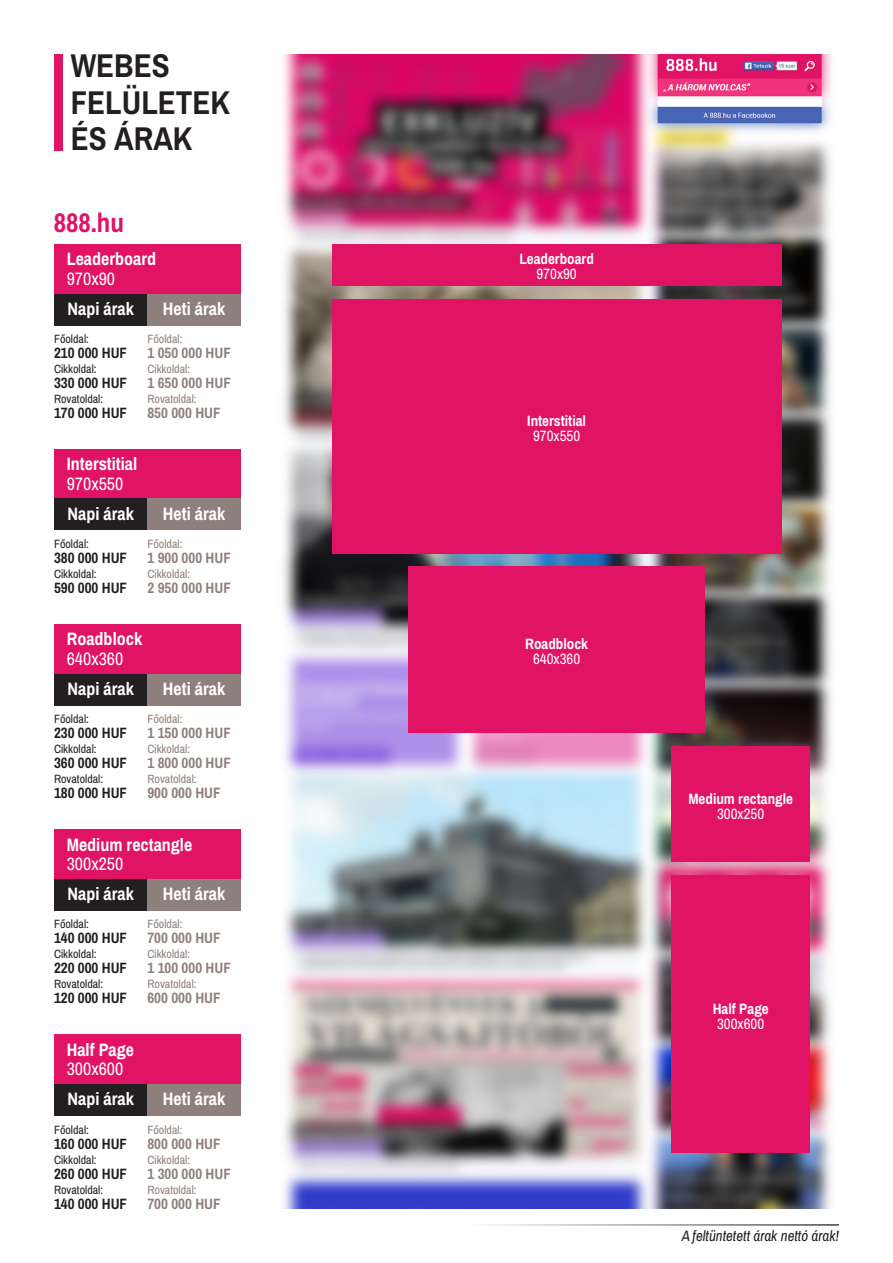
<style>
.page{position:relative;width:893px;height:1263px;background:#fff}
.page>*{position:absolute;margin:0;border:0;box-sizing:border-box;transform-origin:0 0}
.t1{font:700 33px/36.2px "Archivo Narrow";color:#231f20}
.t2{font:700 27px "Archivo Narrow";color:#e01365}
.t3{font:700 18px "Archivo Narrow";color:#fff}
.t4{font:18px "Archivo Narrow";color:#fff}
.t5{font:700 15px "Archivo Narrow";color:#8e807c}
.t6{font:700 15px "Archivo Narrow";color:#231f20}
.t7{font:700 15px "Archivo Narrow";color:#fff}
.t8{font:15px "Archivo Narrow";color:#fff}
.t9{font:italic 15px "Archivo Narrow";color:#231f20}
.t10{font:12px "Archivo Narrow";color:#231f20}
.t11{font:12px "Archivo Narrow";color:#8e807c}
</style>
<div class="page">
<img style="left:283px;top:54px;width:549px;height:1155px">
<div style="left:54px;top:54px;width:9px;height:96px;background:#e01365"></div>
<div style="left:54px;top:244px;width:187px;height:50px;background:#e01365"></div>
<div style="left:54px;top:624px;width:187px;height:50px;background:#e01365"></div>
<div style="left:54px;top:294px;width:93px;height:31px;background:#231f20"></div>
<div style="left:54px;top:674px;width:93px;height:31px;background:#231f20"></div>
<div style="left:147px;top:294px;width:94px;height:31px;background:#8e807c"></div>
<div style="left:147px;top:674px;width:94px;height:31px;background:#8e807c"></div>
<div style="left:54px;top:449px;width:187px;height:49px;background:#e01365"></div>
<div style="left:54px;top:498px;width:93px;height:32px;background:#231f20"></div>
<div style="left:147px;top:498px;width:94px;height:32px;background:#8e807c"></div>
<div style="left:54px;top:829px;width:187px;height:50px;background:#e01365"></div>
<div style="left:54px;top:1034px;width:187px;height:50px;background:#e01365"></div>
<div style="left:54px;top:879px;width:93px;height:32px;background:#231f20"></div>
<div style="left:54px;top:1084px;width:93px;height:32px;background:#231f20"></div>
<div style="left:147px;top:879px;width:94px;height:32px;background:#8e807c"></div>
<div style="left:147px;top:1084px;width:94px;height:32px;background:#8e807c"></div>
<div style="left:332px;top:244px;width:449px;height:42px;background:#e01365"></div>
<div style="left:332px;top:299px;width:449px;height:254px;background:#e01365"></div>
<div style="left:671px;top:746px;width:139px;height:116px;background:#e01365"></div>
<div style="left:408px;top:566px;width:297px;height:167px;background:#e01365"></div>
<div style="left:671px;top:875px;width:139px;height:278px;background:#e01365"></div>
<hr style="left:467px;top:1224px;width:372px;height:1px;background:#231f20">
<p class="t1" style="left:71px;top:48px;width:161px">WEBES<br>FELÜLETEK<br>ÉS ÁRAK</p>
<p class="t2" style="left:54px;top:206px;width:72px">888.hu</p>
<p class="t3" style="left:67px;top:248px;width:91px">Leaderboard</p>
<p class="t4" style="left:67px;top:268px;width:50px">970x90</p>
<p class="t3" style="left:67px;top:298px;width:68px">Napi árak</p>
<p class="t3" style="left:163px;top:298px;width:64px">Heti árak</p>
<p class="t10" style="left:54px;top:332px;width:37px">Főoldal:</p>
<p class="t6" style="left:54px;top:344px;width:75px">210 000 HUF</p>
<p class="t10" style="left:54px;top:362px;width:44px">Cikkoldal:</p>
<p class="t6" style="left:54px;top:374px;width:75px">330 000 HUF</p>
<p class="t10" style="left:54px;top:392px;width:51px">Rovatoldal:</p>
<p class="t6" style="left:54px;top:404px;width:75px">170 000 HUF</p>
<p class="t11" style="left:147px;top:332px;width:37px">Főoldal:</p>
<p class="t5" style="left:147px;top:344px;width:85px">1 050 000 HUF</p>
<p class="t11" style="left:147px;top:362px;width:44px">Cikkoldal:</p>
<p class="t5" style="left:147px;top:374px;width:85px">1 650 000 HUF</p>
<p class="t11" style="left:147px;top:392px;width:51px">Rovatoldal:</p>
<p class="t5" style="left:147px;top:404px;width:75px">850 000 HUF</p>
<p class="t3" style="left:67px;top:453px;width:72px">Interstitial</p>
<p class="t4" style="left:67px;top:473px;width:58px">970x550</p>
<p class="t3" style="left:67px;top:503px;width:68px">Napi árak</p>
<p class="t3" style="left:163px;top:503px;width:64px">Heti árak</p>
<p class="t10" style="left:54px;top:537px;width:37px">Főoldal:</p>
<p class="t6" style="left:54px;top:549px;width:75px">380 000 HUF</p>
<p class="t10" style="left:54px;top:567px;width:44px">Cikkoldal:</p>
<p class="t6" style="left:54px;top:579px;width:75px">590 000 HUF</p>
<p class="t11" style="left:147px;top:537px;width:37px">Főoldal:</p>
<p class="t5" style="left:147px;top:549px;width:85px">1 900 000 HUF</p>
<p class="t11" style="left:147px;top:567px;width:44px">Cikkoldal:</p>
<p class="t5" style="left:147px;top:579px;width:85px">2 950 000 HUF</p>
<p class="t3" style="left:67px;top:628px;width:77px">Roadblock</p>
<p class="t4" style="left:67px;top:648px;width:58px">640x360</p>
<p class="t3" style="left:67px;top:678px;width:68px">Napi árak</p>
<p class="t3" style="left:163px;top:678px;width:64px">Heti árak</p>
<p class="t10" style="left:54px;top:712px;width:37px">Főoldal:</p>
<p class="t6" style="left:54px;top:724px;width:75px">230 000 HUF</p>
<p class="t10" style="left:54px;top:742px;width:44px">Cikkoldal:</p>
<p class="t6" style="left:54px;top:754px;width:75px">360 000 HUF</p>
<p class="t10" style="left:54px;top:772px;width:51px">Rovatoldal:</p>
<p class="t6" style="left:54px;top:784px;width:75px">180 000 HUF</p>
<p class="t11" style="left:147px;top:712px;width:37px">Főoldal:</p>
<p class="t5" style="left:147px;top:724px;width:85px">1 150 000 HUF</p>
<p class="t11" style="left:147px;top:742px;width:44px">Cikkoldal:</p>
<p class="t5" style="left:147px;top:754px;width:85px">1 800 000 HUF</p>
<p class="t11" style="left:147px;top:772px;width:51px">Rovatoldal:</p>
<p class="t5" style="left:147px;top:784px;width:75px">900 000 HUF</p>
<p class="t3" style="left:67px;top:833px;width:127px">Medium rectangle</p>
<p class="t4" style="left:67px;top:853px;width:58px">300x250</p>
<p class="t3" style="left:67px;top:883px;width:68px">Napi árak</p>
<p class="t10" style="left:54px;top:917px;width:37px">Főoldal:</p>
<p class="t6" style="left:54px;top:929px;width:75px">140 000 HUF</p>
<p class="t10" style="left:54px;top:947px;width:44px">Cikkoldal:</p>
<p class="t6" style="left:54px;top:959px;width:75px">220 000 HUF</p>
<p class="t10" style="left:54px;top:977px;width:51px">Rovatoldal:</p>
<p class="t6" style="left:54px;top:989px;width:75px">120 000 HUF</p>
<p class="t3" style="left:163px;top:883px;width:64px">Heti árak</p>
<p class="t11" style="left:147px;top:917px;width:37px">Főoldal:</p>
<p class="t5" style="left:147px;top:929px;width:75px">700 000 HUF</p>
<p class="t11" style="left:147px;top:947px;width:44px">Cikkoldal:</p>
<p class="t5" style="left:147px;top:959px;width:85px">1 100 000 HUF</p>
<p class="t11" style="left:147px;top:977px;width:51px">Rovatoldal:</p>
<p class="t5" style="left:147px;top:989px;width:75px">600 000 HUF</p>
<p class="t3" style="left:67px;top:1038px;width:69px">Half Page</p>
<p class="t4" style="left:67px;top:1058px;width:58px">300x600</p>
<p class="t3" style="left:67px;top:1088px;width:68px">Napi árak</p>
<p class="t10" style="left:54px;top:1122px;width:37px">Főoldal:</p>
<p class="t6" style="left:54px;top:1134px;width:75px">160 000 HUF</p>
<p class="t10" style="left:54px;top:1152px;width:44px">Cikkoldal:</p>
<p class="t6" style="left:54px;top:1164px;width:75px">260 000 HUF</p>
<p class="t10" style="left:54px;top:1182px;width:51px">Rovatoldal:</p>
<p class="t6" style="left:54px;top:1194px;width:75px">140 000 HUF</p>
<p class="t3" style="left:163px;top:1088px;width:64px">Heti árak</p>
<p class="t11" style="left:147px;top:1122px;width:37px">Főoldal:</p>
<p class="t5" style="left:147px;top:1134px;width:75px">800 000 HUF</p>
<p class="t11" style="left:147px;top:1152px;width:44px">Cikkoldal:</p>
<p class="t5" style="left:147px;top:1164px;width:85px">1 300 000 HUF</p>
<p class="t11" style="left:147px;top:1182px;width:51px">Rovatoldal:</p>
<p class="t5" style="left:147px;top:1194px;width:75px">700 000 HUF</p>
<p class="t7" style="left:519px;top:250px;width:76px">Leaderboard</p>
<p class="t8" style="left:536px;top:265px;width:42px">970x90</p>
<p class="t7" style="left:527px;top:411px;width:60px">Interstitial</p>
<p class="t8" style="left:533px;top:426px;width:49px">970x550</p>
<p class="t7" style="left:525px;top:635px;width:64px">Roadblock</p>
<p class="t8" style="left:533px;top:650px;width:49px">640x360</p>
<p class="t7" style="left:688px;top:789px;width:106px">Medium rectangle</p>
<p class="t8" style="left:717px;top:804px;width:49px">300x250</p>
<p class="t7" style="left:713px;top:999px;width:58px">Half Page</p>
<p class="t8" style="left:717px;top:1014px;width:49px">300x600</p>
<p class="t9" style="left:682px;top:1227px;width:159px">A feltüntetett árak nettó árak!</p>
</div>
